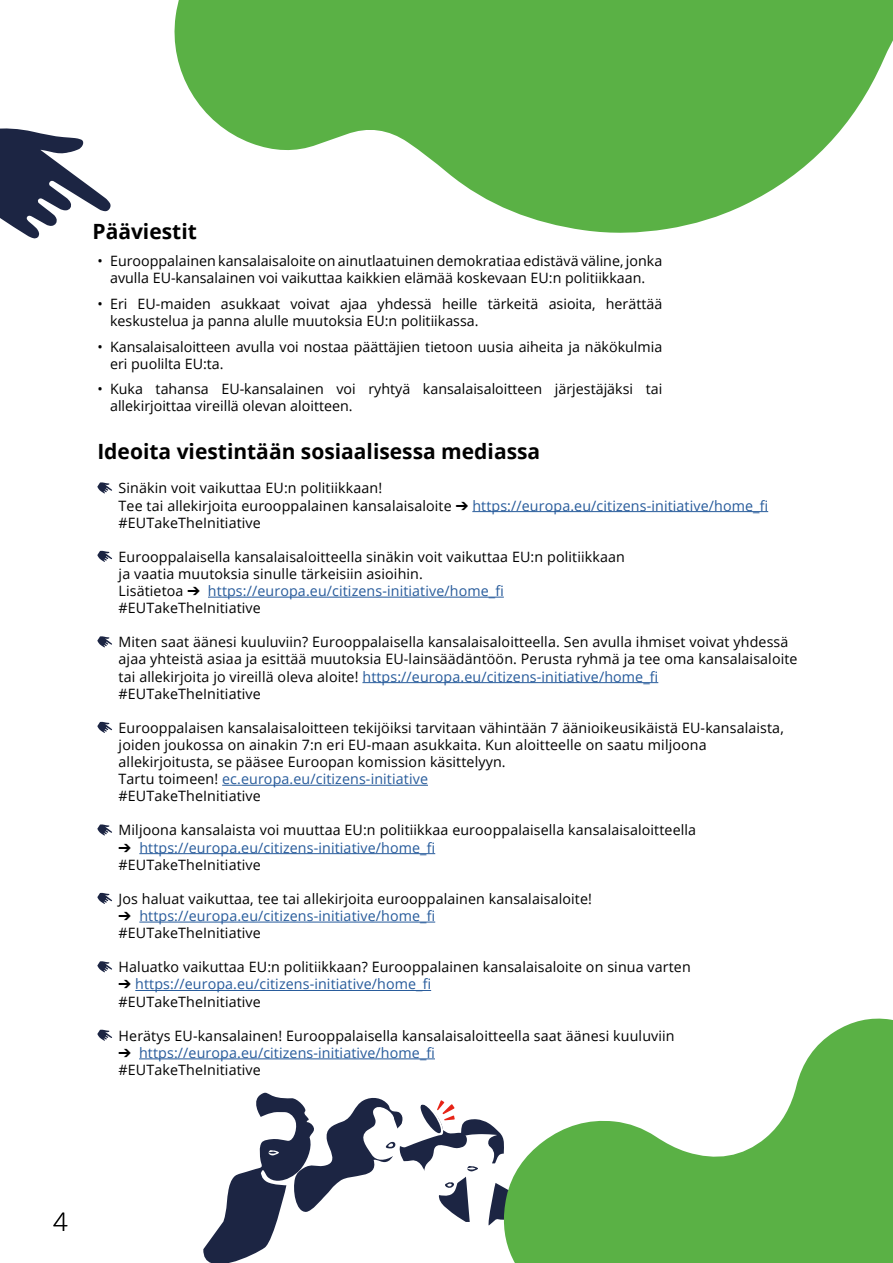
<style>
.page{position:relative;width:893px;height:1263px;background:#fff}
.page>*{position:absolute;margin:0;border:0;box-sizing:border-box;transform-origin:0 0}
.t1{font:300 25.5px "Open Sans";color:#000}
.t2{font:700 21px "Open Sans";color:#000}
.t3{font:14.25px/17.1px "Open Sans";letter-spacing:.01em;color:#000}
.t4{font:14.25px/17.1px "Open Sans";letter-spacing:.01em;color:#275b9b}
.s1{color:#275b9b}
.s2{color:#000}
</style>
<div class="page">
<svg style="left:174px;top:0;width:719px;height:233px;fill:#5ab145"></svg>
<svg style="left:0;top:128px;width:111px;height:111px"></svg>
<svg style="left:521px;top:1018px;width:372px;height:245px;fill:#5ab145"></svg>
<svg style="left:203px;top:1092px;width:318px;height:171px"></svg>
<hr style="left:472px;top:511px;width:296px;height:1px;background:#275b9b">
<hr style="left:208px;top:597px;width:296px;height:1px;background:#275b9b">
<hr style="left:362px;top:682px;width:296px;height:1px;background:#275b9b">
<hr style="left:222px;top:785px;width:206px;height:1px;background:#275b9b">
<hr style="left:139px;top:853px;width:296px;height:1px;background:#275b9b">
<hr style="left:139px;top:922px;width:296px;height:1px;background:#275b9b">
<hr style="left:135px;top:990px;width:296px;height:1px;background:#275b9b">
<hr style="left:139px;top:1058px;width:296px;height:1px;background:#275b9b">
<svg style="left:97px;top:482px;width:15px;height:11px"></svg>
<svg style="left:97px;top:551px;width:15px;height:11px"></svg>
<svg style="left:97px;top:636px;width:15px;height:11px"></svg>
<svg style="left:97px;top:722px;width:15px;height:11px"></svg>
<svg style="left:97px;top:824px;width:15px;height:11px"></svg>
<svg style="left:97px;top:893px;width:15px;height:11px"></svg>
<svg style="left:97px;top:961px;width:15px;height:11px"></svg>
<svg style="left:97px;top:1030px;width:15px;height:11px"></svg>
<h2 class="t2" style="left:92px;top:216px;width:106px">Pääviestit</h2>
<p class="t3" style="left:97px;top:252px;width:566px;text-align:center">• Eurooppalainen kansalaisaloite on ainutlaatuinen demokratiaa edistävä väline, jonka avulla EU-kansalainen voi vaikuttaa kaikkien elämää koskevaan EU:n politiikkaan.</p>
<p class="t3" style="left:110px;top:295px;width:554px;text-indent:-13px">• Eri EU-maiden asukkaat voivat ajaa yhdessä heille tärkeitä asioita, herättää keskustelua ja panna alulle muutoksia EU:n politiikassa.</p>
<p class="t3" style="left:110px;top:337px;width:554px;text-indent:-13px">• Kansalaisaloitteen avulla voi nostaa päättäjien tietoon uusia aiheita ja näkökulmia eri puolilta EU:ta.</p>
<p class="t3" style="left:110px;top:380px;width:554px;text-indent:-13px">• Kuka tahansa EU-kansalainen voi ryhtyä kansalaisaloitteen järjestäjäksi tai allekirjoittaa vireillä olevan aloitteen.</p>
<h2 class="t2" style="left:97px;top:437px;width:444px">Ideoita viestintään sosiaalisessa mediassa</h2>
<p class="t3" style="left:119px;top:479px;width:651px">Sinäkin voit vaikuttaa EU:n politiikkaan!<br>Tee tai allekirjoita eurooppalainen kansalaisaloite ➔ <span class="s1">https://europa.eu/citizens-initiative/home_fi </span>#EUTakeTheInitiative</p>
<p class="t3" style="left:119px;top:548px;width:508px">Eurooppalaisella kansalaisaloitteella sinäkin voit vaikuttaa EU:n politiikkaan ja vaatia muutoksia sinulle tärkeisiin asioihin.<br>Lisätietoa ➔ <span class="s1">https://europa.eu/citizens-initiative/home_fi </span>#EUTakeTheInitiative</p>
<p class="t3" style="left:119px;top:633px;width:680px">Miten saat äänesi kuuluviin? Eurooppalaisella kansalaisaloitteella. Sen avulla ihmiset voivat yhdessä ajaa yhteistä asiaa ja esittää muutoksia EU-lainsäädäntöön. Perusta ryhmä ja tee oma kansalaisaloite tai allekirjoita jo vireillä oleva aloite! <span class="s1">https://europa.eu/citizens-initiative/home_fi </span>#EUTakeTheInitiative</p>
<p class="t3" style="left:119px;top:719px;width:667px">Eurooppalaisen kansalaisaloitteen tekijöiksi tarvitaan vähintään 7 äänioikeusikäistä EU-kansalaista, joiden joukossa on ainakin 7:n eri EU-maan asukkaita. Kun aloitteelle on saatu miljoona allekirjoitusta, se pääsee Euroopan komission käsittelyyn.<br>Tartu toimeen! <span class="s1">ec.europa.eu/citizens-initiative<br></span>#EUTakeTheInitiative</p>
<p class="t3" style="left:119px;top:821px;width:579px">Miljoona kansalaista voi muuttaa EU:n politiikkaa eurooppalaisella kansalaisaloitteella</p>
<p class="t4" style="left:119px;top:838px;width:318px"><span class="s2">➔</span> https://europa.eu/citizens-initiative/home_fi <span class="s2">#EUTakeTheInitiative</span></p>
<p class="t3" style="left:119px;top:890px;width:475px">Jos haluat vaikuttaa, tee tai allekirjoita eurooppalainen kansalaisaloite!</p>
<p class="t4" style="left:119px;top:907px;width:318px"><span class="s2">➔</span> https://europa.eu/citizens-initiative/home_fi <span class="s2">#EUTakeTheInitiative</span></p>
<p class="t3" style="left:119px;top:958px;width:574px">Haluatko vaikuttaa EU:n politiikkaan? Eurooppalainen kansalaisaloite on sinua varten</p>
<p class="t4" style="left:119px;top:975px;width:314px"><span class="s2">➔</span> https://europa.eu/citizens-initiative/home_fi <span class="s2">#EUTakeTheInitiative</span></p>
<p class="t3" style="left:119px;top:1026px;width:558px">Herätys EU-kansalainen! Eurooppalaisella kansalaisaloitteella saat äänesi kuuluviin</p>
<p class="t4" style="left:119px;top:1044px;width:318px"><span class="s2">➔</span> https://europa.eu/citizens-initiative/home_fi <span class="s2">#EUTakeTheInitiative</span></p>
<h1 class="t1" style="left:53px;top:1205px;width:16px">4</h1>
</div>
